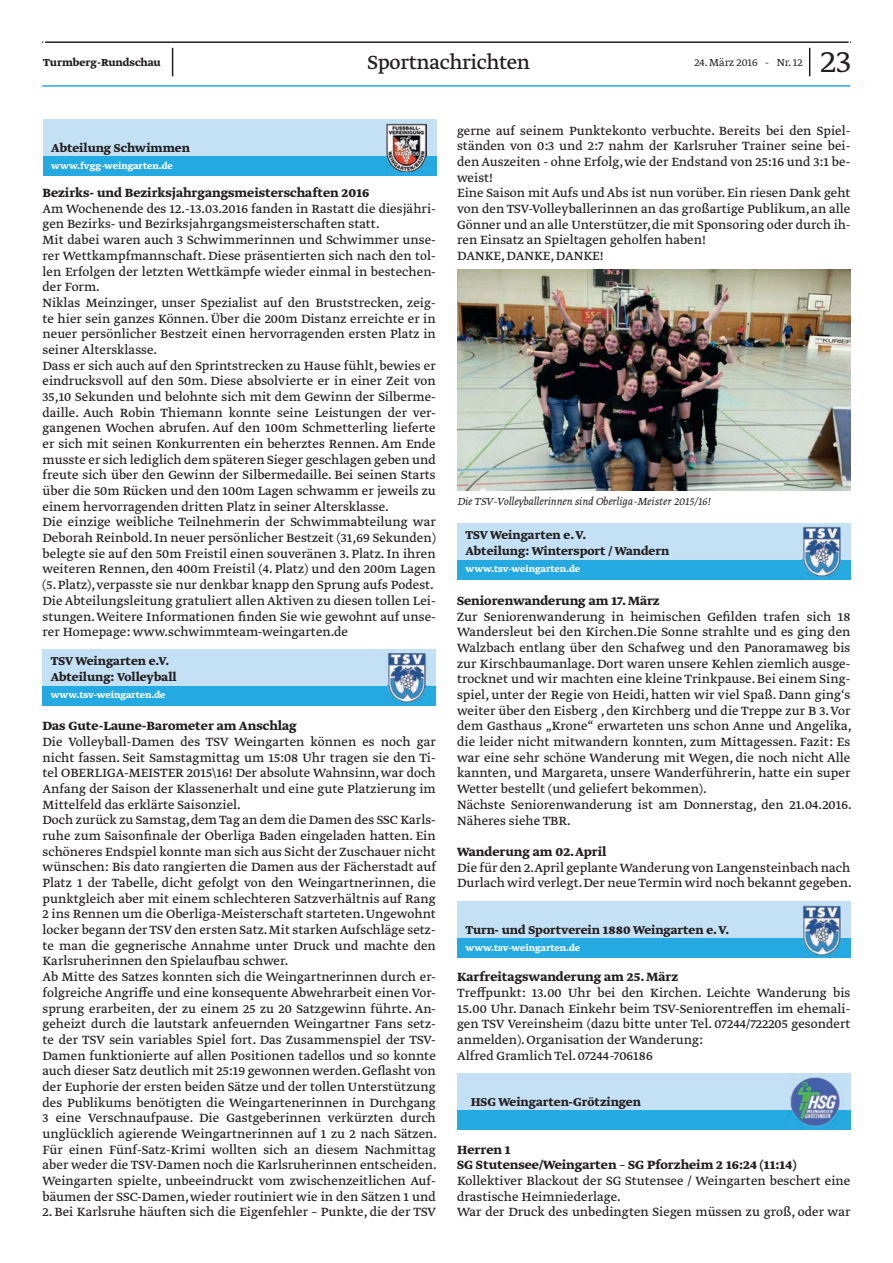
<style>
.page{position:relative;width:893px;height:1263px;background:#fff}
.page>*{position:absolute;margin:0;border:0;box-sizing:border-box;transform-origin:0 0}
.t1{font:300 36px "Greta Text Std";color:#231f20}
.t2{font:22.5px "Greta Text Std";letter-spacing:-.015em;color:#231f20}
.t3{font:14.1px/15.8px "Greta Text Std Regular Min";color:#231f20;text-align:justify}
.t4{font:700 14.1px "Greta Text Std";color:#231f20}
.t5{font:700 13.5px/16.2px "Greta Text Std";color:#231f20}
.t6{font:italic 300 12px "Greta Text Std";color:#231f20}
.t7{font:700 12px "Greta Text Std";color:#231f20}
.t8{font:300 12px "Greta Text Std";color:#231f20}
.t9{font:700 10.5px "Greta Text Std";color:#fff}
</style>
<div class="page">
<hr style="left:42px;top:85px;width:808px;height:2px;background:#24aae1">
<hr style="left:45px;top:41px;width:804px;height:2px;background:#231f20">
<svg style="left:809px;top:48px;width:1px;height:28px"></svg>
<svg style="left:172px;top:48px;width:1px;height:28px"></svg>
<div style="left:43px;top:119px;width:393px;height:57px;background:#c3e0f4"></div>
<div style="left:43px;top:156px;width:393px;height:20px;background:#24aae1"></div>
<img style="left:387px;top:123px;width:40px;height:49px">
<div style="left:43px;top:649px;width:393px;height:57px;background:#c3e0f4"></div>
<div style="left:43px;top:686px;width:393px;height:20px;background:#24aae1"></div>
<img style="left:388px;top:653px;width:38px;height:50px">
<img style="left:457px;top:269px;width:394px;height:222px">
<div style="left:457px;top:523px;width:393px;height:57px;background:#c3e0f4"></div>
<div style="left:457px;top:560px;width:393px;height:20px;background:#24aae1"></div>
<img style="left:802px;top:527px;width:39px;height:50px">
<div style="left:457px;top:901px;width:393px;height:57px;background:#c3e0f4"></div>
<div style="left:457px;top:938px;width:393px;height:20px;background:#24aae1"></div>
<img style="left:802px;top:906px;width:39px;height:50px">
<div style="left:457px;top:1073px;width:393px;height:57px;background:#c3e0f4"></div>
<div style="left:457px;top:1110px;width:393px;height:20px;background:#24aae1"></div>
<img style="left:788px;top:1077px;width:56px;height:51px">
<p class="t7" style="left:43px;top:56px;width:119px">Turmberg-Rundschau</p>
<p class="t8" style="left:694px;top:56px;width:110px">24. März 2016 - Nr. 12</p>
<h1 class="t1" style="left:821px;top:41px;width:32px">23</h1>
<p class="t2" style="left:368px;top:49px;width:164px">Sportnachrichten</p>
<p class="t5" style="left:51px;top:140px;width:140px">Abteilung Schwimmen</p>
<p class="t9" style="left:51px;top:159px;width:123px">www.fvgg-weingarten.de</p>
<p class="t4" style="left:43px;top:185px;width:328px">Bezirks- und Bezirksjahrgangsmeisterschaften 2016</p>
<p class="t3" style="left:43px;top:201px;width:395px">Am Wochenende des 12.-13.03.2016 fanden in Rastatt die diesjähri&shy;gen Bezirks- und Bezirksjahrgangsmeisterschaften statt.</p>
<p class="t3" style="left:43px;top:233px;width:395px">Mit dabei waren auch 3 Schwimmerinnen und Schwimmer unse&shy;rer Wettkampfmannschaft. Diese präsentierten sich nach den tol&shy;len Erfolgen der letzten Wettkämpfe wieder einmal in bestechen&shy;der Form.</p>
<p class="t3" style="left:43px;top:295px;width:395px">Niklas Meinzinger, unser Spezialist auf den Bruststrecken, zeig&shy;te hier sein ganzes Können. Über die 200m Distanz erreichte er in neuer persönlicher Bestzeit einen hervorragenden ersten Platz in seiner Altersklasse.</p>
<p class="t3" style="left:43px;top:358px;width:395px">Dass er sich auch auf den Sprintstrecken zu Hause fühlt, bewies er eindrucksvoll auf den 50m. Diese absolvierte er in einer Zeit von 35,10 Sekunden und belohnte sich mit dem Gewinn der Silberme&shy;daille. Auch Robin Thiemann konnte seine Leistungen der ver&shy;gangenen Wochen abrufen. Auf den 100m Schmetterling lieferte er sich mit seinen Konkurrenten ein beherztes Rennen. Am Ende musste er sich lediglich dem späteren Sieger geschlagen geben und freute sich über den Gewinn der Silbermedaille. Bei seinen Starts über die 50m Rücken und den 100m Lagen schwamm er jeweils zu einem hervorragenden dritten Platz in seiner Altersklasse.</p>
<p class="t3" style="left:43px;top:515px;width:395px">Die einzige weibliche Teilnehmerin der Schwimmabteilung war Deborah Reinbold. In neuer persönlicher Bestzeit (31,69 Sekunden) belegte sie auf den 50m Freistil einen souveränen 3. Platz. In ihren weiteren Rennen, den 400m Freistil (4. Platz) und den 200m Lagen (5. Platz), verpasste sie nur denkbar knapp den Sprung aufs Podest.</p>
<p class="t3" style="left:43px;top:593px;width:395px">Die Abteilungsleitung gratuliert allen Aktiven zu diesen tollen Lei&shy;stungen. Weitere Informationen finden Sie wie gewohnt auf unse&shy;rer Homepage: www.schwimmteam-weingarten.de</p>
<p class="t5" style="left:51px;top:654px;width:127px">TSV Weingarten e.V.<br>Abteilung: Volleyball</p>
<p class="t9" style="left:51px;top:689px;width:116px">www.tsv-weingarten.de</p>
<p class="t4" style="left:43px;top:718px;width:256px">Das Gute-Laune-Barometer am Anschlag</p>
<p class="t3" style="left:43px;top:734px;width:395px">Die Volleyball-Damen des TSV Weingarten können es noch gar nicht fassen. Seit Samstagmittag um 15:08 Uhr tragen sie den Ti&shy;tel OBERLIGA-MEISTER 2015\16! Der absolute Wahnsinn, war doch Anfang der Saison der Klassenerhalt und eine gute Platzierung im Mittelfeld das erklärte Saisonziel.</p>
<p class="t3" style="left:43px;top:813px;width:395px">Doch zurück zu Samstag, dem Tag an dem die Damen des SSC Karls&shy;ruhe zum Saisonfinale der Oberliga Baden eingeladen hatten. Ein schöneres Endspiel konnte man sich aus Sicht der Zuschauer nicht wünschen: Bis dato rangierten die Damen aus der Fächerstadt auf Platz 1 der Tabelle, dicht gefolgt von den Weingartnerinnen, die punktgleich aber mit einem schlechteren Satzverhältnis auf Rang 2 ins Rennen um die Oberliga-Meisterschaft starteten. Ungewohnt locker begann der TSV den ersten Satz. Mit starken Aufschläge setz&shy;te man die gegnerische Annahme unter Druck und machte den Karlsruherinnen den Spielaufbau schwer.</p>
<p class="t3" style="left:43px;top:970px;width:396px">Ab Mitte des Satzes konnten sich die Weingartnerinnen durch er&shy;folgreiche Angriffe und eine konsequente Abwehrarbeit einen Vor&shy;sprung erarbeiten, der zu einem 25 zu 20 Satzgewinn führte. An&shy;geheizt durch die lautstark anfeuernden Weingartner Fans setz&shy;te der TSV sein variables Spiel fort. Das Zusammenspiel der TSV-Damen funktionierte auf allen Positionen tadellos und so konnte auch dieser Satz deutlich mit 25:19 gewonnen werden. Geflasht von der Euphorie der ersten beiden Sätze und der tollen Unterstützung des Publikums benötigten die Weingartenerinnen in Durchgang 3 eine Verschnaufpause. Die Gastgeberinnen verkürzten durch unglücklich agierende Weingartnerinnen auf 1 zu 2 nach Sätzen.<br>Für einen Fünf-Satz-Krimi wollten sich an diesem Nachmittag aber weder die TSV-Damen noch die Karlsruherinnen entscheiden.</p>
<p class="t3" style="left:43px;top:1173px;width:395px">Weingarten spielte, unbeeindruckt vom zwischenzeitlichen Auf&shy;bäumen der SSC-Damen, wieder routiniert wie in den Sätzen 1 und</p>
<p class="t3" style="left:43px;top:1205px;width:395px">2. Bei Karlsruhe häuften sich die Eigenfehler – Punkte, die der TSV</p>
<p class="t3" style="left:457px;top:123px;width:395px">gerne auf seinem Punktekonto verbuchte. Bereits bei den Spiel&shy;ständen von 0:3 und 2:7 nahm der Karlsruher Trainer seine bei&shy;den Auszeiten - ohne Erfolg, wie der Endstand von 25:16 und 3:1 be&shy;weist!</p>
<p class="t3" style="left:457px;top:186px;width:395px">Eine Saison mit Aufs und Abs ist nun vorüber. Ein riesen Dank geht von den TSV-Volleyballerinnen an das großartige Publikum, an alle Gönner und an alle Unterstützer, die mit Sponsoring oder durch ih&shy;ren Einsatz an Spieltagen geholfen haben!</p>
<p class="t3" style="left:457px;top:249px;width:148px">DANKE, DANKE, DANKE!</p>
<p class="t6" style="left:457px;top:495px;width:255px">Die TSV-Volleyballerinnen sind Oberliga-Meister 2015/16!</p>
<p class="t5" style="left:465px;top:528px;width:205px">TSV Weingarten e. V.<br>Abteilung: Wintersport / Wandern</p>
<p class="t9" style="left:465px;top:563px;width:116px">www.tsv-weingarten.de</p>
<p class="t4" style="left:457px;top:592px;width:204px">Seniorenwanderung am 17. März</p>
<p class="t3" style="left:457px;top:609px;width:396px">Zur Seniorenwanderung in heimischen Gefilden trafen sich 18<br>Wandersleut bei den Kirchen.Die Sonne strahlte und es ging den Walzbach entlang über den Schafweg und den Panoramaweg bis zur Kirschbaumanlage. Dort waren unsere Kehlen ziemlich ausge&shy;trocknet und wir machten eine kleine Trinkpause. Bei einem Sing&shy;spiel, unter der Regie von Heidi, hatten wir viel Spaß. Dann ging‘s weiter über den Eisberg , den Kirchberg und die Treppe zur B 3. Vor dem Gasthaus „Krone“ erwarteten uns schon Anne und Angelika, die leider nicht mitwandern konnten, zum Mittagessen. Fazit: Es war eine sehr schöne Wanderung mit Wegen, die noch nicht Alle kannten, und Margareta, unsere Wanderführerin, hatte ein super Wetter bestellt (und geliefert bekommen).</p>
<p class="t3" style="left:457px;top:797px;width:396px">Nächste Seniorenwanderung ist am Donnerstag, den 21.04.2016.<br>Näheres siehe TBR.</p>
<p class="t4" style="left:457px;top:843px;width:151px">Wanderung am 02. April</p>
<p class="t3" style="left:457px;top:860px;width:396px">Die für den 2.April geplante Wanderung von Langensteinbach nach<br>Durlach wird verlegt. Der neue Termin wird noch bekannt gegeben.</p>
<p class="t5" style="left:465px;top:922px;width:265px">Turn- und Sportverein 1880 Weingarten e. V.</p>
<p class="t9" style="left:465px;top:941px;width:116px">www.tsv-weingarten.de</p>
<p class="t4" style="left:457px;top:969px;width:223px">Karfreitagswanderung am 25. März</p>
<p class="t3" style="left:457px;top:985px;width:395px">Treffpunkt: 13.00 Uhr bei den Kirchen. Leichte Wanderung bis 15.00 Uhr. Danach Einkehr beim TSV-Seniorentreffen im ehemali&shy;gen TSV Vereinsheim (dazu bitte unter Tel. 07244/722205 gesondert anmelden). Organisation der Wanderung:</p>
<p class="t3" style="left:457px;top:1048px;width:197px">Alfred Gramlich Tel. 07244-706186</p>
<p class="t5" style="left:471px;top:1094px;width:172px">HSG Weingarten-Grötzingen</p>
<p class="t4" style="left:457px;top:1141px;width:55px">Herren 1</p>
<p class="t4" style="left:457px;top:1157px;width:341px">SG Stutensee/Weingarten – SG Pforzheim 2 16:24 (11:14)</p>
<p class="t3" style="left:457px;top:1174px;width:395px">Kollektiver Blackout der SG Stutensee / Weingarten beschert eine drastische Heimniederlage.</p>
<p class="t3" style="left:457px;top:1205px;width:395px">War der Druck des unbedingten Siegen müssen zu groß, oder war</p>
</div>
